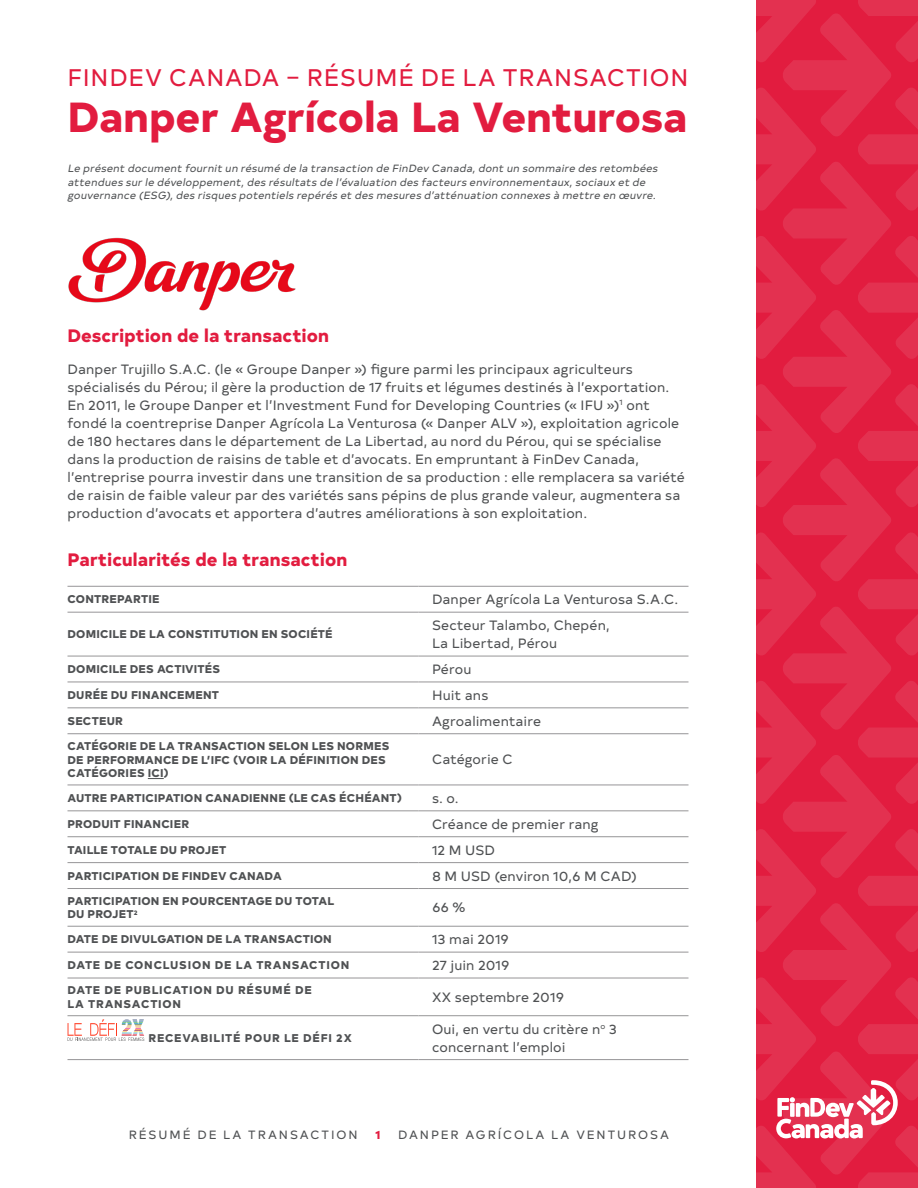
<style>
.page{position:relative;width:918px;height:1188px;background:#fff}
.page>*{position:absolute;margin:0;border:0;box-sizing:border-box;transform-origin:0 0}
.t1{font:800 42px "Typold";color:#e21c3f}
.H1_-_Accent{font:24px "Typold";letter-spacing:.04em;color:#e21c3f}
.t2{font:800 18px "Typold";letter-spacing:.005em;color:#e21c3f}
.Body_copy{font:13.5px/18px "Typold";letter-spacing:.01em;color:#4f5153}
.t3{font:12px "Typold";letter-spacing:.165em;color:#4f5153}
.t4{font:800 12px "Typold";color:#e21c3f}
.Table_-_Category{font:800 11.25px/13.5px "Typold";letter-spacing:.02em;color:#4f5153}
.Table_-_Category-2{font:800 11.25px/13.5px "Typold";letter-spacing:.07em;color:#4f5153}
.Intro_paragraph{font:italic 10.5px/13.5px "Typold";color:#4f5153}
</style>
<div class="page">
<svg style="left:756px;top:0;width:162px;height:1188px;background:#e2294a"></svg>
<hr style="left:68px;top:586px;width:350px;height:1px;background:#969597">
<hr style="left:418px;top:586px;width:270px;height:1px;background:#969597">
<hr style="left:68px;top:612px;width:350px;height:1px;background:#969597">
<hr style="left:418px;top:612px;width:270px;height:1px;background:#969597">
<hr style="left:68px;top:656px;width:350px;height:1px;background:#969597">
<hr style="left:418px;top:656px;width:270px;height:1px;background:#969597">
<hr style="left:68px;top:682px;width:350px;height:1px;background:#969597">
<hr style="left:418px;top:682px;width:270px;height:1px;background:#969597">
<hr style="left:68px;top:707px;width:350px;height:1px;background:#969597">
<hr style="left:418px;top:707px;width:270px;height:1px;background:#969597">
<hr style="left:68px;top:733px;width:350px;height:1px;background:#969597">
<hr style="left:418px;top:733px;width:270px;height:1px;background:#969597">
<hr style="left:68px;top:785px;width:350px;height:1px;background:#969597">
<hr style="left:418px;top:785px;width:270px;height:1px;background:#969597">
<hr style="left:68px;top:810px;width:350px;height:1px;background:#969597">
<hr style="left:418px;top:810px;width:270px;height:1px;background:#969597">
<hr style="left:68px;top:836px;width:350px;height:1px;background:#969597">
<hr style="left:418px;top:836px;width:270px;height:1px;background:#969597">
<hr style="left:68px;top:862px;width:350px;height:1px;background:#969597">
<hr style="left:418px;top:862px;width:270px;height:1px;background:#969597">
<hr style="left:68px;top:888px;width:350px;height:1px;background:#969597">
<hr style="left:418px;top:888px;width:270px;height:1px;background:#969597">
<hr style="left:68px;top:926px;width:350px;height:1px;background:#969597">
<hr style="left:418px;top:926px;width:270px;height:1px;background:#969597">
<hr style="left:68px;top:952px;width:350px;height:1px;background:#969597">
<hr style="left:418px;top:952px;width:270px;height:1px;background:#969597">
<hr style="left:68px;top:978px;width:350px;height:1px;background:#969597">
<hr style="left:418px;top:978px;width:270px;height:1px;background:#969597">
<hr style="left:68px;top:1015px;width:350px;height:1px;background:#969597">
<hr style="left:418px;top:1015px;width:270px;height:1px;background:#969597">
<hr style="left:68px;top:1059px;width:350px;height:1px;background:#969597">
<hr style="left:418px;top:1059px;width:270px;height:1px;background:#969597">
<svg style="left:148px;top:778px;width:16px;height:1px"></svg>
<img style="left:68px;top:237px;width:228px;height:74px">
<svg style="left:67px;top:1019px;width:77px;height:22px"></svg>
<p class="H1_-_Accent" style="left:68px;top:58px;width:622px">FINDEV CANADA – RÉSUMÉ DE LA TRANSACTION</p>
<h1 class="t1" style="left:68px;top:81px;width:621px">Danper Agrícola La Venturosa</h1>
<p class="Intro_paragraph" style="left:68px;top:161px;width:594px">Le présent document fournit un résumé de la transaction de FinDev Canada,dont un sommaire des retombées attendues surle développement,des résultats de l’évaluation des facteurs environnementaux,sociaux et de gouvernance (ESG),des risques potentiels repérés et des mesures d’atténuation connexes à mettre en œuvre.</p>
<h2 class="t2" style="left:68px;top:321px;width:263px">Description de la transaction</h2>
<p class="Body_copy" style="left:68px;top:359px;width:619px">Danper Trujillo S.A.C. (le « Groupe Danper ») figure parmi les principaux agriculteurs spécialisés du Pérou; il gère la production de 17 fruits et légumes destinés à l’exportation.<br>En 2011, le Groupe Danper et l’Investment Fund for Developing Countries (« IFU »)<sup>1</sup> ont fondé la coentreprise Danper Agrícola La Venturosa (« Danper ALV »), exploitation agricole de 180 hectares dans le département de La Libertad, au nord du Pérou, qui se spécialise dans la production de raisins de table et d’avocats. En empruntant à FinDev Canada, l’entreprise pourra investir dans une transition de sa production : elle remplacera sa variété de raisin de faible valeur par des variétés sans pépins de plus grande valeur, augmentera sa production d’avocats et apportera d’autres améliorations à son exploitation.</p>
<h2 class="t2" style="left:68px;top:545px;width:281px">Particularités de la transaction</h2>
<p class="Table_-_Category" style="left:68px;top:591px;width:94px">CONTREPARTIE</p>
<p class="Body_copy" style="left:432px;top:589px;width:248px">Danper Agrícola La Venturosa S.A.C.</p>
<p class="Table_-_Category" style="left:68px;top:626px;width:267px">DOMICILE DE LA CONSTITUTION EN SOCIÉTÉ</p>
<p class="Body_copy" style="left:432px;top:615px;width:179px">Secteur Talambo, Chepén,<br>La Libertad, Pérou</p>
<p class="Table_-_Category" style="left:68px;top:661px;width:154px">DOMICILE DES ACTIVITÉS</p>
<p class="Body_copy" style="left:432px;top:659px;width:41px">Pérou</p>
<p class="Table_-_Category" style="left:68px;top:687px;width:153px">DURÉE DU FINANCEMENT</p>
<p class="Body_copy" style="left:432px;top:685px;width:58px">Huit ans</p>
<p class="Table_-_Category" style="left:68px;top:713px;width:57px">SECTEUR</p>
<p class="Body_copy" style="left:432px;top:711px;width:111px">Agroalimentaire</p>
<p class="Table_-_Category" style="left:68px;top:738px;width:324px">CATÉGORIE DE LA TRANSACTION SELON LES NORMES<br>DE PERFORMANCE DE L’IFC (VOIR LA DÉFINITION DES<br>CATÉGORIES ICI)</p>
<p class="Body_copy" style="left:432px;top:750px;width:82px">Catégorie C</p>
<p class="Table_-_Category" style="left:68px;top:790px;width:336px">AUTRE PARTICIPATION CANADIENNE (LE CAS ÉCHÉANT)</p>
<p class="Body_copy" style="left:432px;top:788px;width:28px">s. o.</p>
<p class="Table_-_Category" style="left:68px;top:816px;width:123px">PRODUIT FINANCIER</p>
<p class="Body_copy" style="left:432px;top:814px;width:168px">Créance de premier rang</p>
<p class="Table_-_Category" style="left:68px;top:842px;width:160px">TAILLE TOTALE DU PROJET</p>
<p class="Body_copy" style="left:432px;top:840px;width:65px">12 M USD</p>
<p class="Table_-_Category" style="left:68px;top:868px;width:216px">PARTICIPATION DE FINDEV CANADA</p>
<p class="Body_copy" style="left:432px;top:866px;width:206px">8 M USD (environ 10,6 M CAD)</p>
<p class="Table_-_Category" style="left:68px;top:893px;width:268px">PARTICIPATION EN POURCENTAGE DU TOTAL<br>DU PROJET<sup>2</sup></p>
<p class="Body_copy" style="left:432px;top:898px;width:35px">66 %</p>
<p class="Table_-_Category" style="left:68px;top:931px;width:266px">DATE DE DIVULGATION DE LA TRANSACTION</p>
<p class="Body_copy" style="left:432px;top:929px;width:79px">13 mai 2019</p>
<p class="Table_-_Category-2" style="left:68px;top:957px;width:283px">DATE DE CONCLUSION DE LA TRANSACTION</p>
<p class="Body_copy" style="left:432px;top:955px;width:79px">27 juin 2019</p>
<p class="Table_-_Category-2" style="left:68px;top:982px;width:246px">DATE DE PUBLICATION DU RÉSUMÉ DE<br>LA TRANSACTION</p>
<p class="Body_copy" style="left:432px;top:987px;width:134px">XX septembre 2019</p>
<p class="Table_-_Category-2" style="left:148px;top:1030px;width:205px">RECEVABILITÉ POUR LE DÉFI 2X</p>
<p class="Body_copy" style="left:432px;top:1019px;width:187px">Oui, en vertu du critère n<sup>o</sup> 3 concernant l’emploi</p>
<p class="t3" style="left:129px;top:1125px;width:231px">RÉSUMÉ DE LA TRANSACTION</p>
<p class="t4" style="left:375px;top:1124px;width:7px">1</p>
<p class="t3" style="left:398px;top:1125px;width:272px">DANPER AGRÍCOLA LA VENTUROSA</p>
</div>
